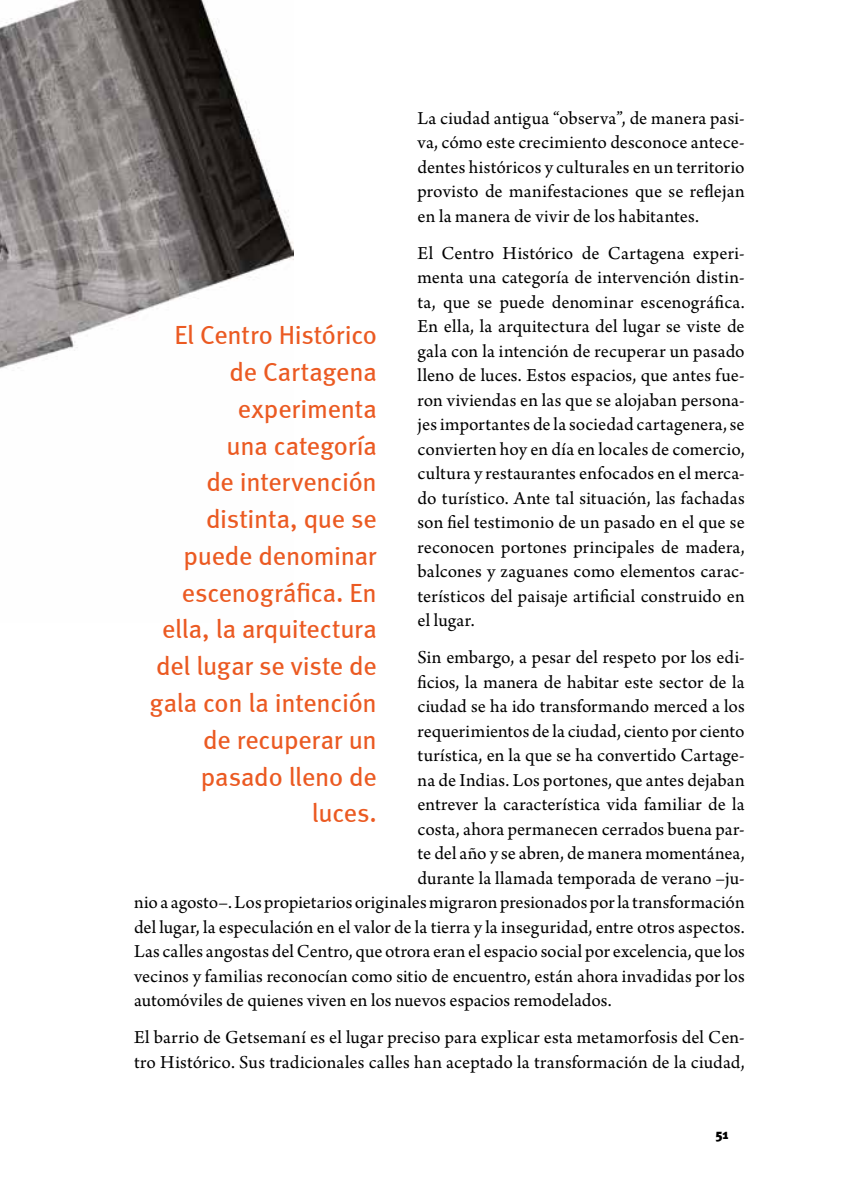
<style>
.page{position:relative;width:844px;height:1191px;background:#fff}
.page>*{position:absolute;margin:0;border:0;box-sizing:border-box;transform-origin:0 0}
.t1{font:26.25px/36.8px "Meta";letter-spacing:-.01em;color:#eb5a22;text-align:right}
.t2{font:19.25px/24.5px "Arno Pro";letter-spacing:.01em;color:#000;text-align:justify}
.t3{font:900 14px "Meta";color:#000}
</style>
<div class="page">
<img style="left:0;top:0;width:293px;height:369px">
<p class="t2" style="left:417px;top:107px;width:328px">La ciudad antigua “observa”, de manera pasi&shy;va, cómo este crecimiento desconoce antece&shy;dentes históricos y culturales en un territorio provisto de manifestaciones que se reflejan en la manera de vivir de los habitantes.</p>
<p class="t2" style="left:417px;top:241px;width:328px">El Centro Histórico de Cartagena experi&shy;menta una categoría de intervención distin&shy;ta, que se puede denominar escenográfica.<br>En ella, la arquitectura del lugar se viste de gala con la intención de recuperar un pasado lleno de luces. Estos espacios, que antes fue&shy;ron viviendas en las que se alojaban persona&shy;jes importantes de la sociedad cartagenera, se convierten hoy en día en locales de comercio, cultura y restaurantes enfocados en el merca&shy;do turístico. Ante tal situación, las fachadas son fiel testimonio de un pasado en el que se reconocen portones principales de madera, balcones y zaguanes como elementos carac&shy;terísticos del paisaje artificial construido en el lugar.</p>
<p class="t2" style="left:417px;top:646px;width:328px">Sin embargo, a pesar del respeto por los edi-</p>
<p class="t2" style="left:417px;top:670px;width:328px">ficios, la manera de habitar este sector de la</p>
<p class="t2" style="left:417px;top:695px;width:328px">ciudad se ha ido transformando merced a los</p>
<p class="t2" style="left:417px;top:719px;width:328px">requerimientos de la ciudad, ciento por ciento</p>
<p class="t2" style="left:417px;top:744px;width:328px">turística, en la que se ha convertido Cartage-</p>
<p class="t2" style="left:417px;top:768px;width:328px">na de Indias. Los portones, que antes dejaban</p>
<p class="t2" style="left:417px;top:793px;width:328px">entrever la característica vida familiar de la</p>
<p class="t2" style="left:417px;top:817px;width:328px">costa, ahora permanecen cerrados buena par-</p>
<p class="t2" style="left:417px;top:842px;width:328px">te del año y se abren, de manera momentánea,</p>
<p class="t2" style="left:417px;top:866px;width:328px">durante la llamada temporada de verano –ju-</p>
<p class="t2" style="left:134px;top:891px;width:612px">nio a agosto–. Los propietarios originales migraron presionados por la transformación</p>
<p class="t2" style="left:134px;top:915px;width:612px">del lugar, la especulación en el valor de la tierra y la inseguridad, entre otros aspectos.</p>
<p class="t2" style="left:134px;top:940px;width:612px">Las calles angostas del Centro, que otrora eran el espacio social por excelencia, que los</p>
<p class="t2" style="left:134px;top:964px;width:612px">vecinos y familias reconocían como sitio de encuentro, están ahora invadidas por los</p>
<p class="t2" style="left:134px;top:989px;width:479px">automóviles de quienes viven en los nuevos espacios remodelados.</p>
<p class="t2" style="left:134px;top:1026px;width:612px">El barrio de Getsemaní es el lugar preciso para explicar esta metamorfosis del Cen&shy;tro Histórico. Sus tradicionales calles han aceptado la transformación de la ciudad,</p>
<h1 class="t1" style="left:149px;top:316px;width:229px">El Centro Histórico de Cartagena experimenta<br>una categoría<br>de intervención distinta, que se puede denominar escenográfica. En ella, la arquitectura del lugar se viste de gala con la intención de recuperar un pasado lleno de luces.</h1>
<p class="t3" style="left:715px;top:1125px;width:15px">51</p>
</div>
